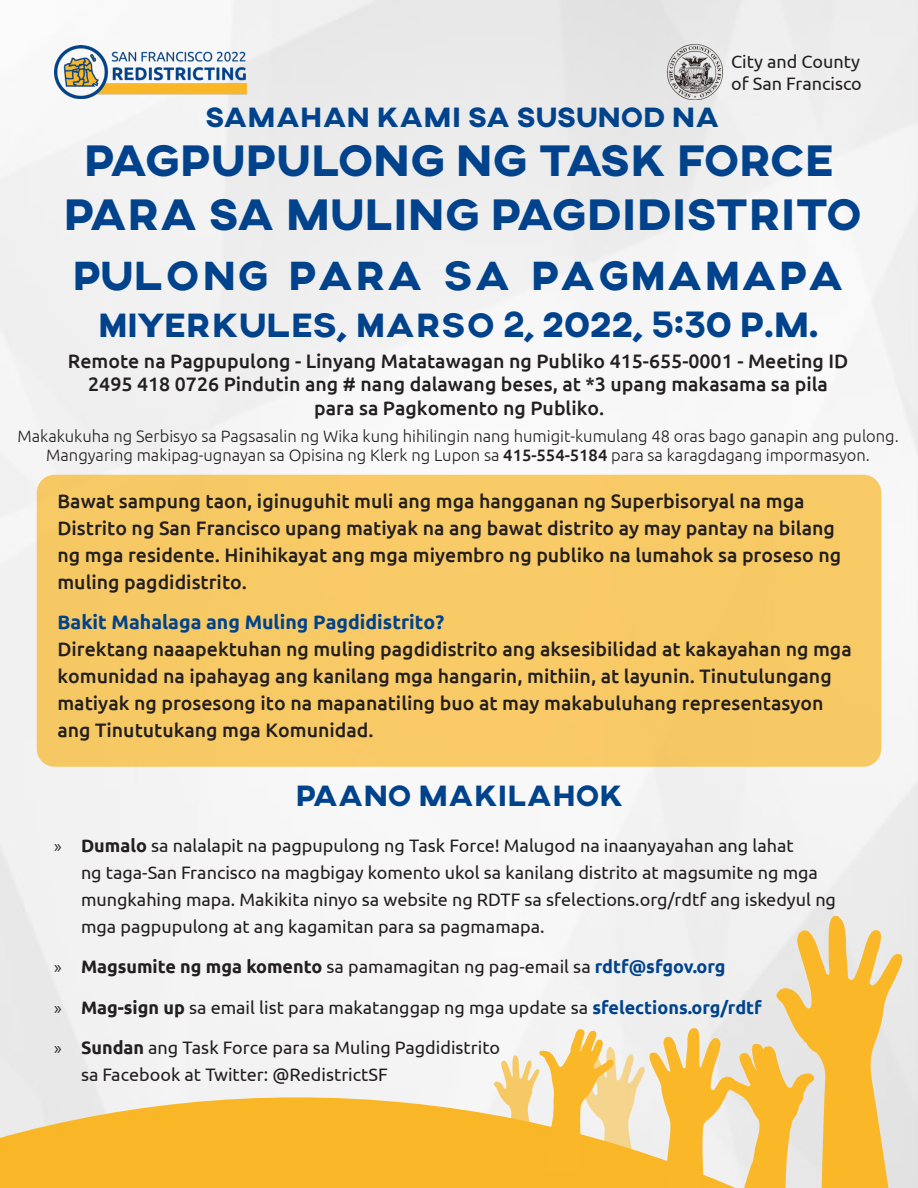
<style>
.page{position:relative;width:918px;height:1188px;background:#fff}
.page>*{position:absolute;margin:0;border:0;box-sizing:border-box;transform-origin:0 0}
.t1{font:800 45px/54px "AXIS";letter-spacing:.01em;color:#00438c;text-align:center}
.t2{font:43.5px "Axis";letter-spacing:.01em;color:#00438c}
.t3{font:36px "Axis";letter-spacing:-.005em;color:#00438c}
.t4{font:800 30px "AXIS";letter-spacing:.01em;color:#00438c}
.t5{font:800 28.5px "AXIS";letter-spacing:.01em;color:#00438c}
.t6{font:500 19.5px/27px "Ubuntu";color:#231f20}
.t7{font:18px/27px "Ubuntu";color:#231f20}
.t8{font:300 16.5px/19.8px "Ubuntu";color:#231f20;text-align:center}
.s1{font-family:"AXIS";font-weight:800}
.s2{font-weight:500}
.s3{font-weight:700;color:#00438c}
.s4{font-family:"Myriad Pro"}
.s5{font-weight:700}
</style>
<div class="page">
<img style="left:0;top:0;width:917px;height:1097px">
<div style="left:37px;top:475px;width:844px;height:292px;background:#f8ca66;border-radius:18px"></div>
<svg style="left:0;top:1097px;width:918px;height:91px;background:#f7be44"></svg>
<img style="left:54px;top:45px;width:192px;height:54px">
<img style="left:668px;top:45px;width:54px;height:54px">
<svg style="left:493px;top:915px;width:410px;height:273px"></svg>
<p class="t7" style="left:731px;top:51px;width:132px;line-height:21.6px">City and County of San Francisco</p>
<h3 class="t5" style="left:206px;top:99px;width:515px">SAMAHAN KAMI SA SUSUNOD NA</h3>
<h1 class="t1" style="left:64px;top:135px;width:799px">PAGPUPULONG NG TASK FORCE<br>PARA SA MULING PAGDIDISTRITO</h1>
<h2 class="t2" style="left:72px;top:250px;width:774px">PULONG PARA SA PAGMAMAPA</h2>
<h3 class="t3" style="left:98px;top:303px;width:723px">MIYERKULES<span class="s1">,</span> MARSO 2<span class="s1">, 2022,</span> 5<span class="s1">:</span>3<span class="s1">0 P.M.</span></h3>
<p class="t6" style="left:68px;top:348px;width:782px;line-height:23.4px;text-align:center">Remote na Pagpupulong - Linyang Matatawagan ng Publiko 415-655-0001 - Meeting ID<br>2495 418 0726 Pindutin ang # nang dalawang beses, at *3 upang makasama sa pila para sa Pagkomento ng Publiko.</p>
<p class="t8" style="left:18px;top:425px;width:883px">Makakukuha ng Serbisyo sa Pagsasalin ng Wika kung hihilingin nang humigit-kumulang 48 oras bago ganapin ang pulong.<br>Mangyaring makipag-ugnayan sa Opisina ng Klerk ng Lupon sa <span class="s2">415-554-5184</span> para sa karagdagang impormasyon.</p>
<p class="t6" style="left:57px;top:487px;width:785px">Bawat sampung taon, iginuguhit muli ang mga hangganan ng Superbisoryal na mga Distrito ng San Francisco upang matiyak na ang bawat distrito ay may pantay na bilang ng mga residente. Hinihikayat ang mga miyembro ng publiko na lumahok sa proseso ng muling pagdidistrito.</p>
<p class="t6" style="left:57px;top:608px;width:796px"><span class="s3">Bakit Mahalaga ang Muling Pagdidistrito?<br></span>Direktang naaapektuhan ng muling pagdidistrito ang aksesibilidad at kakayahan ng mga komunidad na ipahayag ang kanilang mga hangarin, mithiin, at layunin. Tinutulungang matiyak ng prosesong ito na mapanatiling buo at may makabuluhang representasyon ang Tinututukang mga Komunidad.</p>
<p class="t4" style="left:296px;top:776px;width:329px">PAANO MAKILAHOK</p>
<p class="t7" style="left:81px;top:832px;width:757px;text-indent:-27px"><span class="s4">»</span> <span class="s5">Dumalo</span> sa nalalapit na pagpupulong ng Task Force! Malugod na inaanyayahan ang lahat<br>ng taga-San Francisco na magbigay komento ukol sa kanilang distrito at magsumite ng mga mungkahing mapa. Makikita ninyo sa website ng RDTF sa sfelections.org/rdtf ang iskedyul ng mga pagpupulong at ang kagamitan para sa pagmamapa.</p>
<p class="t7" style="left:54px;top:953px;width:673px"><span class="s4">»</span> <span class="s5">Magsumite ng mga komento</span> sa pamamagitan ng pag-email sa <span class="s3">rdtf@sfgov.org</span></p>
<p class="t7" style="left:54px;top:994px;width:709px"><span class="s4">»</span> <span class="s5">Mag-sign up</span> sa email list para makatanggap ng mga update sa <span class="s3">sfelections.org/rdtf</span></p>
<p class="t7" style="left:81px;top:1034px;width:420px;text-indent:-27px"><span class="s4">»</span> <span class="s5">Sundan</span> ang Task Force para sa Muling Pagdidistrito sa Facebook at Twitter: @RedistrictSF</p>
</div>
